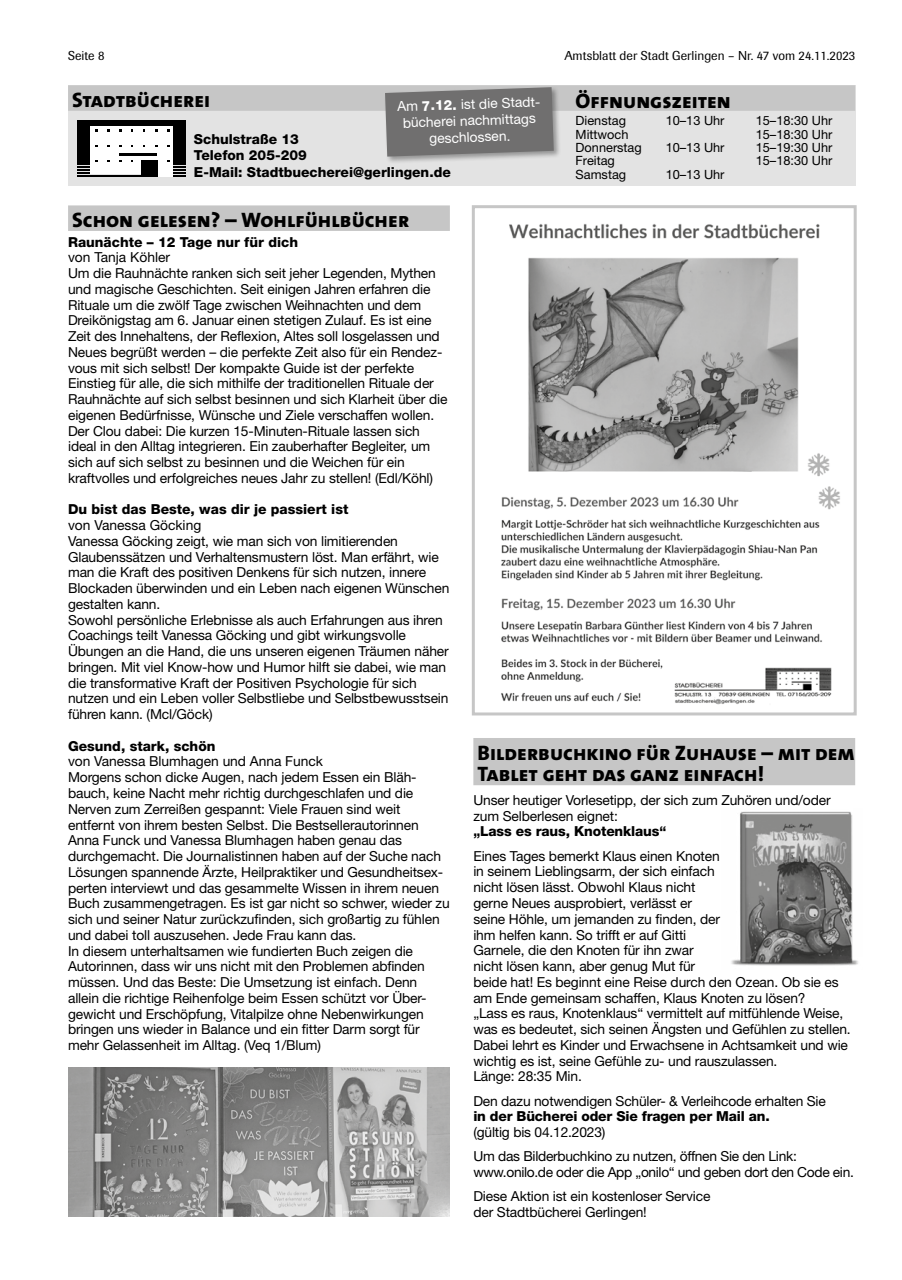
<style>
.page{position:relative;width:902px;height:1280px;background:#fff}
.page>*{position:absolute;margin:0;border:0;box-sizing:border-box;transform-origin:0 0}
.H1_zweizeilig{font:800 21px/21px "The Sans Os F";color:#000}
.t1{font:13.8px/15.8px "Helvetica Neue LT Std";letter-spacing:-.01em;color:#000}
.t2{font:800 13.8px "Helvetica Neue LT Std";color:#000}
.t3{font:13.8px/16.5px "Helvetica Neue LT Std";color:#fff;text-align:center}
.t4{font:12.75px "Helvetica Neue LT Std";color:#000}
.t5{font:12.75px "Imago";color:#000}
.s1{font-weight:800}
</style>
<div class="page">
<div style="left:68px;top:85px;width:787px;height:101px;background:#e3e3e3"></div>
<div style="left:68px;top:85px;width:787px;height:26px;background:#c6c6c6"></div>
<hr style="left:78px;top:121px;width:107px;height:2px;background:#000">
<hr style="left:78px;top:124px;width:107px;height:2px;background:#000">
<hr style="left:78px;top:127px;width:107px;height:2px;background:#000">
<hr style="left:78px;top:130px;width:107px;height:2px;background:#000">
<hr style="left:78px;top:133px;width:107px;height:2px;background:#000">
<hr style="left:78px;top:136px;width:107px;height:2px;background:#000">
<hr style="left:78px;top:139px;width:107px;height:2px;background:#000">
<hr style="left:78px;top:142px;width:107px;height:2px;background:#000">
<hr style="left:78px;top:145px;width:107px;height:2px;background:#000">
<hr style="left:78px;top:148px;width:107px;height:2px;background:#000">
<hr style="left:78px;top:151px;width:107px;height:2px;background:#000">
<hr style="left:78px;top:154px;width:107px;height:2px;background:#000">
<hr style="left:78px;top:157px;width:107px;height:2px;background:#000">
<hr style="left:78px;top:160px;width:107px;height:2px;background:#000">
<hr style="left:78px;top:163px;width:107px;height:2px;background:#000">
<hr style="left:78px;top:166px;width:107px;height:2px;background:#000">
<hr style="left:78px;top:169px;width:107px;height:2px;background:#000">
<hr style="left:78px;top:172px;width:107px;height:1px;background:#000">
<hr style="left:78px;top:175px;width:107px;height:1px;background:#000">
<div style="left:90px;top:126px;width:83px;height:48px;background:#fff"></div>
<svg style="left:157px;top:174px;width:16px;height:2px"></svg>
<div style="left:141px;top:160px;width:16px;height:16px;background:#000"></div>
<hr style="left:119px;top:154px;width:38px;height:2px;background:#000">
<div style="left:68px;top:205px;width:382px;height:26px;background:#c6c6c6"></div>
<img style="left:68px;top:1067px;width:382px;height:149px">
<div style="left:473px;top:738px;width:382px;height:47px;background:#c6c6c6"></div>
<img style="left:731px;top:811px;width:127px;height:155px">
<img style="left:501px;top:224px;width:339px;height:481px">
<div style="left:472px;top:205px;width:384px;height:510px;border:3px solid #c6c6c6"></div>
<div style="left:383px;top:86px;width:178px;height:78px;background:#000;opacity:.35"></div>
<svg style="left:385px;top:87px;width:168px;height:70px;background:#777676"></svg>
<p class="t5" style="left:68px;top:48px;width:38px">Seite 8</p>
<p class="t5" style="left:564px;top:48px;width:292px">Amtsblatt der Stadt Gerlingen – Nr. 47 vom 24.11.2023</p>
<h1 class="H1_zweizeilig" style="left:72px;top:89px;width:139px">Stadtbücherei</h1>
<p class="t2" style="left:194px;top:131px;width:106px">Schulstraße 13</p>
<p class="t2" style="left:194px;top:147px;width:114px">Telefon 205-209</p>
<p class="t2" style="left:194px;top:164px;width:258px">E-Mail: Stadtbuecherei@gerlingen.de</p>
<h1 class="H1_zweizeilig" style="left:575px;top:91px;width:157px">Öffnungszeiten</h1>
<p class="t4" style="left:575px;top:113px;width:52px">Dienstag</p>
<p class="t4" style="left:665px;top:113px;width:60px">10–13 Uhr</p>
<p class="t4" style="left:755px;top:113px;width:78px">15–18:30 Uhr</p>
<p class="t4" style="left:575px;top:126px;width:54px">Mittwoch</p>
<p class="t4" style="left:755px;top:126px;width:78px">15–18:30 Uhr</p>
<p class="t4" style="left:575px;top:140px;width:68px">Donnerstag</p>
<p class="t4" style="left:665px;top:140px;width:60px">10–13 Uhr</p>
<p class="t4" style="left:755px;top:140px;width:78px">15–19:30 Uhr</p>
<p class="t4" style="left:575px;top:153px;width:41px">Freitag</p>
<p class="t4" style="left:755px;top:153px;width:78px">15–18:30 Uhr</p>
<p class="t4" style="left:575px;top:166px;width:52px">Samstag</p>
<p class="t4" style="left:665px;top:166px;width:60px">10–13 Uhr</p>
<p class="t3" style="left:397px;top:98px;width:146px;rotate:-2deg">Am <span class="s1">7.12.</span> ist die Stadt&shy;bücherei nachmittags geschlossen.</p>
<h1 class="H1_zweizeilig" style="left:72px;top:209px;width:338px">Schon gelesen? – Wohlfühlbücher</h1>
<p class="t2" style="left:68px;top:234px;width:231px">Raunächte – 12 Tage nur für dich</p>
<p class="t1" style="left:68px;top:249px;width:103px">von Tanja Köhler</p>
<p class="t1" style="left:68px;top:265px;width:381px">Um die Rauhnächte ranken sich seit jeher Legenden, Mythen und magische Geschichten. Seit einigen Jahren erfahren die Rituale um die zwölf Tage zwischen Weihnachten und dem Dreikönigstag am 6. Januar einen stetigen Zulauf. Es ist eine Zeit des Innehaltens, der Reflexion, Altes soll losgelassen und Neues begrüßt werden – die perfekte Zeit also für ein Rendez&shy;vous mit sich selbst! Der kompakte Guide ist der perfekte Einstieg für alle, die sich mithilfe der traditionellen Rituale der Rauhnächte auf sich selbst besinnen und sich Klarheit über die eigenen Bedürfnisse, Wünsche und Ziele verschaffen wollen.<br>Der Clou dabei: Die kurzen 15-Minuten-Rituale lassen sich ideal in den Alltag integrieren. Ein zauberhafter Begleiter, um sich auf sich selbst zu besinnen und die Weichen für ein kraftvolles und erfolgreiches neues Jahr zu stellen! (Edl/Köhl)</p>
<p class="t2" style="left:68px;top:501px;width:282px">Du bist das Beste, was dir je passiert ist</p>
<p class="t1" style="left:68px;top:517px;width:135px">von Vanessa Göcking</p>
<p class="t1" style="left:68px;top:533px;width:383px">Vanessa Göcking zeigt, wie man sich von limitierenden Glaubenssätzen und Verhaltensmustern löst. Man erfährt, wie man die Kraft des positiven Denkens für sich nutzen, innere Blockaden überwinden und ein Leben nach eigenen Wünschen gestalten kann.</p>
<p class="t1" style="left:68px;top:612px;width:382px">Sowohl persönliche Erlebnisse als auch Erfahrungen aus ihren Coachings teilt Vanessa Göcking und gibt wirkungsvolle Übungen an die Hand, die uns unseren eigenen Träumen näher bringen. Mit viel Know-how und Humor hilft sie dabei, wie man die transformative Kraft der Positiven Psychologie für sich nutzen und ein Leben voller Selbstliebe und Selbstbewusstsein führen kann. (Mcl/Göck)</p>
<p class="t2" style="left:68px;top:738px;width:149px">Gesund, stark, schön</p>
<p class="t1" style="left:68px;top:753px;width:256px">von Vanessa Blumhagen und Anna Funck</p>
<p class="t1" style="left:68px;top:769px;width:383px">Morgens schon dicke Augen, nach jedem Essen ein Bläh&shy;bauch, keine Nacht mehr richtig durchgeschlafen und die Nerven zum Zerreißen gespannt: Viele Frauen sind weit entfernt von ihrem besten Selbst. Die Bestsellerautorinnen Anna Funck und Vanessa Blumhagen haben genau das durchgemacht. Die Journalistinnen haben auf der Suche nach Lösungen spannende Ärzte, Heilpraktiker und Gesundheitsex&shy;perten interviewt und das gesammelte Wissen in ihrem neuen Buch zusammengetragen. Es ist gar nicht so schwer, wieder zu sich und seiner Natur zurückzufinden, sich großartig zu fühlen und dabei toll auszusehen. Jede Frau kann das.</p>
<p class="t1" style="left:68px;top:942px;width:358px">In diesem unterhaltsamen wie fundierten Buch zeigen die Autorinnen, dass wir uns nicht mit den Problemen abfinden müssen. Und das Beste: Die Umsetzung ist einfach. Denn allein die richtige Reihenfolge beim Essen schützt vor Über&shy;gewicht und Erschöpfung, Vitalpilze ohne Nebenwirkungen bringen uns wieder in Balance und ein fitter Darm sorgt für mehr Gelassenheit im Alltag. (Veq 1/Blum)</p>
<h1 class="H1_zweizeilig" style="left:477px;top:742px;width:379px">Bilderbuchkino für Zuhause – mit dem<br>Tablet geht das ganz einfach!</h1>
<p class="t1" style="left:473px;top:792px;width:359px">Unser heutiger Vorlesetipp, der sich zum Zuhören und/oder zum Selberlesen eignet:<br><span class="s1">„Lass es raus, Knotenklaus“</span></p>
<p class="t1" style="left:473px;top:848px;width:367px">Eines Tages bemerkt Klaus einen Knoten<br>in seinem Lieblingsarm, der sich einfach<br>nicht lösen lässt. Obwohl Klaus nicht<br>gerne Neues ausprobiert, verlässt er<br>seine Höhle, um jemanden zu finden, der<br>ihm helfen kann. So trifft er auf Gitti<br>Garnele, die den Knoten für ihn zwar<br>nicht lösen kann, aber genug Mut für<br>beide hat! Es beginnt eine Reise durch den Ozean. Ob sie es am Ende gemeinsam schaffen, Klaus Knoten zu lösen?</p>
<p class="t1" style="left:473px;top:1005px;width:379px">„Lass es raus, Knotenklaus“ vermittelt auf mitfühlende Weise, was es bedeutet, sich seinen Ängsten und Gefühlen zu stellen.<br>Dabei lehrt es Kinder und Erwachsene in Achtsamkeit und wie wichtig es ist, seine Gefühle zu- und rauszulassen.</p>
<p class="t1" style="left:473px;top:1068px;width:110px">Länge: 28:35 Min.</p>
<p class="t1" style="left:473px;top:1092px;width:354px">Den dazu notwendigen Schüler- &amp; Verleihcode erhalten Sie <span class="s1">in der Bücherei oder Sie fragen per Mail an.<br></span>(gültig bis 04.12.2023)</p>
<p class="t1" style="left:473px;top:1148px;width:382px">Um das Bilderbuchkino zu nutzen, öffnen Sie den Link: www.onilo.de oder die App „onilo“ und geben dort den Code ein.</p>
<p class="t1" style="left:473px;top:1188px;width:238px">Diese Aktion ist ein kostenloser Service</p>
<p class="t1" style="left:473px;top:1204px;width:175px">der Stadtbücherei Gerlingen!</p>
</div>
